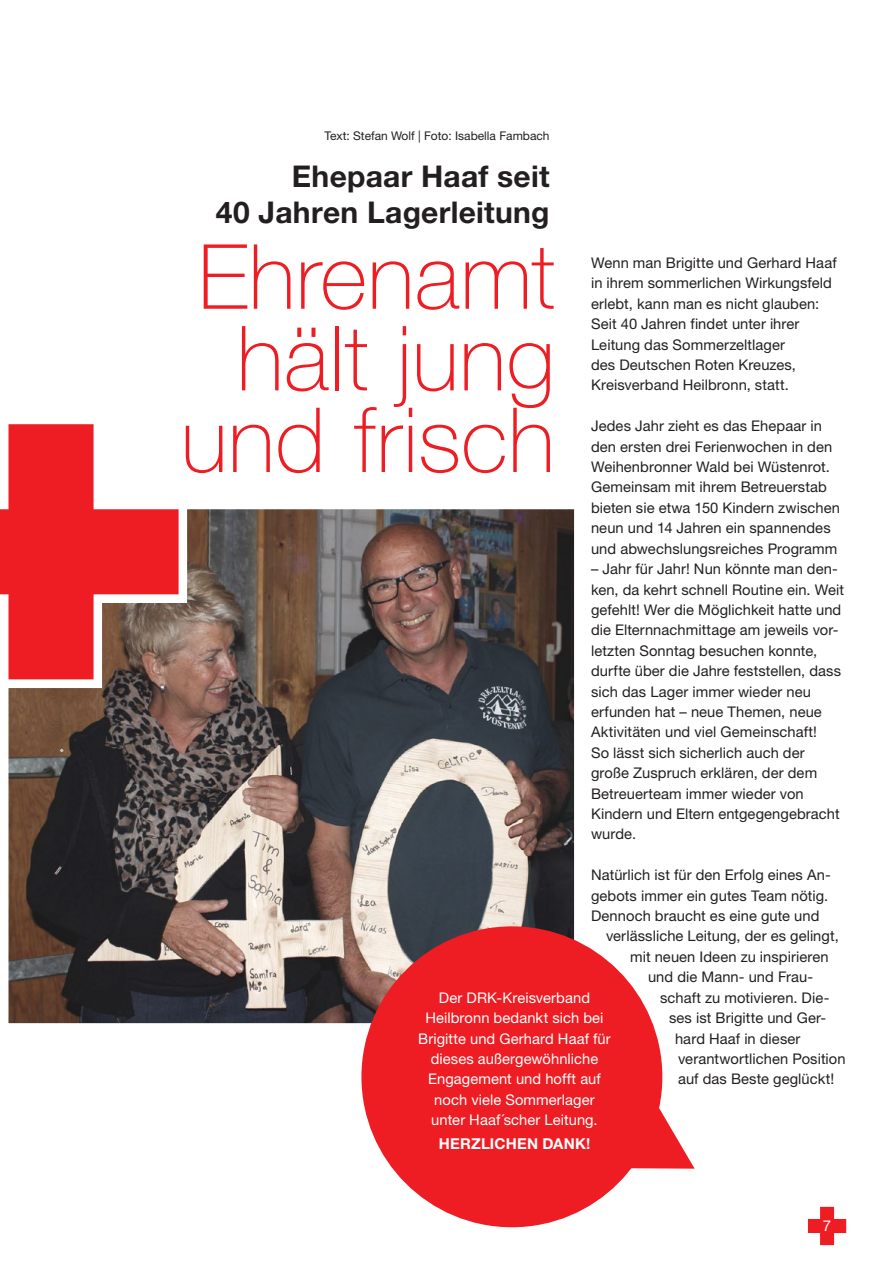
<style>
.page{position:relative;width:893px;height:1263px;background:#fff}
.page>*{position:absolute;margin:0;border:0;box-sizing:border-box;transform-origin:0 0}
.t1{font:100 90px/81.6px "Helvetica Neue LT Std";letter-spacing:.005em;color:#ee1d23;text-align:right}
.t2{font:700 30px/36px "Helvetica Neue LT Std";letter-spacing:.01em;color:#231f20;text-align:right}
.t3{font:700 15px "Helvetica Neue LT Std";letter-spacing:.015em;color:#fff}
.t4{font:15px "Helvetica Neue LT Std";color:#fff}
.t5{font:14.7px/20.4px "Helvetica Neue LT Std";letter-spacing:.005em;color:#231f20}
.t6{font:14.7px/20.4px "Helvetica Neue LT Std";letter-spacing:.005em;color:#fff;text-align:center}
.t7{font:12px "Helvetica Neue LT Std";color:#231f20}
</style>
<div class="page">
<img style="left:9px;top:509px;width:565px;height:514px">
<svg style="left:0;top:424px;width:179px;height:255px;fill:#ee1d23"></svg>
<div style="left:361px;top:926px;width:301px;height:301px;background:#ee1d23;border-radius:50%"></div>
<svg style="left:631px;top:1097px;width:64px;height:72px"></svg>
<svg style="left:808px;top:1207px;width:38px;height:38px"></svg>
<p class="t7" style="left:324px;top:129px;width:227px">Text: Stefan Wolf | Foto: Isabella Fambach</p>
<h2 class="t2" style="left:216px;top:158px;width:335px">Ehepaar Haaf seit<br>40 Jahren Lagerleitung</h2>
<h1 class="t1" style="left:181px;top:236px;width:376px">Ehrenamt hält jung und frisch</h1>
<p class="t5" style="left:591px;top:252px;width:247px">Wenn man Brigitte und Gerhard Haaf in ihrem sommerlichen Wirkungsfeld erlebt, kann man es nicht glauben:<br>Seit 40 Jahren findet unter ihrer<br>Leitung das Sommerzeltlager<br>des Deutschen Roten Kreuzes,<br>Kreisverband Heilbronn, statt.</p>
<p class="t5" style="left:591px;top:416px;width:250px">Jedes Jahr zieht es das Ehepaar in den ersten drei Ferienwochen in den Weihenbronner Wald bei Wüstenrot.<br>Gemeinsam mit ihrem Betreuerstab bieten sie etwa 150 Kindern zwischen neun und 14 Jahren ein spannendes und abwechslungsreiches Programm</p>
<p class="t5" style="left:591px;top:558px;width:254px">– Jahr für Jahr! Nun könnte man den&shy;ken, da kehrt schnell Routine ein. Weit gefehlt! Wer die Möglichkeit hatte und die Elternnachmittage am jeweils vor&shy;letzten Sonntag besuchen konnte, durfte über die Jahre feststellen, dass sich das Lager immer wieder neu erfunden hat – neue Themen, neue Aktivitäten und viel Gemeinschaft!<br>So lässt sich sicherlich auch der große Zuspruch erklären, der dem Betreuerteam immer wieder von Kindern und Eltern entgegengebracht wurde.</p>
<p class="t5" style="left:591px;top:865px;width:241px">Natürlich ist für den Erfolg eines An-</p>
<p class="t5" style="left:591px;top:885px;width:239px">gebots immer ein gutes Team nötig.</p>
<p class="t5" style="left:591px;top:905px;width:230px">Dennoch braucht es eine gute und</p>
<p class="t5" style="left:606px;top:926px;width:234px">verlässliche Leitung, der es gelingt,</p>
<p class="t5" style="left:630px;top:946px;width:200px">mit neuen Ideen zu inspirieren</p>
<p class="t5" style="left:648px;top:967px;width:167px">und die Mann- und Frau-</p>
<p class="t5" style="left:660px;top:987px;width:171px">schaft zu motivieren. Die-</p>
<p class="t5" style="left:669px;top:1007px;width:158px">ses ist Brigitte und Ger-</p>
<p class="t5" style="left:675px;top:1028px;width:127px">hard Haaf in dieser</p>
<p class="t5" style="left:678px;top:1048px;width:169px">verantwortlichen Position</p>
<p class="t5" style="left:678px;top:1069px;width:158px">auf das Beste geglückt!</p>
<p class="t6" style="left:418px;top:987px;width:194px">Der DRK-Kreisverband<br>Heilbronn bedankt sich bei<br>Brigitte und Gerhard Haaf für dieses außergewöhnliche<br>Engagement und hofft auf noch viele Sommerlager unter Haaf´scher Leitung.</p>
<p class="t3" style="left:439px;top:1134px;width:153px">HERZLICHEN DANK!</p>
<p class="t4" style="left:823px;top:1217px;width:10px">7</p>
</div>
